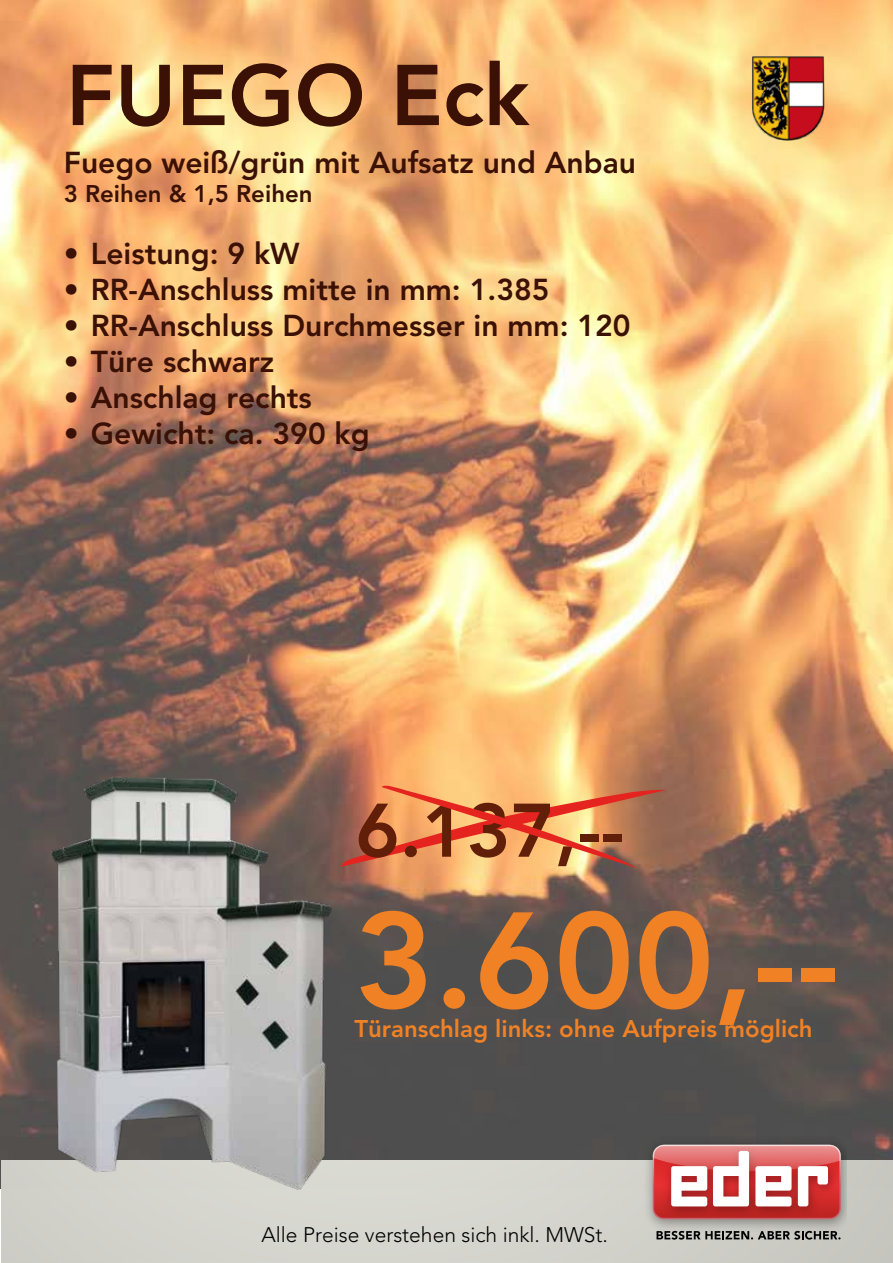
<style>
.page{position:relative;width:893px;height:1263px;background:#fff}
.page>*{position:absolute;margin:0;border:0;box-sizing:border-box;transform-origin:0 0}
.t1{font:800 135px "Avenir";color:#f08125}
.t2{font:800 85.2px "Avenir";color:#3b1105}
.t3{font:800 75px "Avenir";color:#611f09}
.t4{font:800 30px "Avenir";color:#3b1105}
.t5{font:800 24px "Avenir";color:#f08125}
.t6{font:800 24px "Avenir";color:#3b1105}
.t7{font:300 21px "Avenir";color:#000}
</style>
<div class="page">
<img style="left:0;top:0;width:893px;height:1188px">
<img style="left:1px;top:1161px;width:892px;height:102px">
<svg style="left:656px;top:1237px;width:184px;height:2px"></svg>
<img style="left:640px;top:1132px;width:206px;height:105px">
<img style="left:658px;top:1139px;width:186px;height:84px">
<svg style="left:653px;top:1145px;width:188px;height:74px"></svg>
<img style="left:751px;top:55px;width:74px;height:85px">
<img style="left:52px;top:776px;width:281px;height:413px">
<svg style="left:341px;top:783px;width:325px;height:85px;background:#e09060"></svg>
<h2 class="t2" style="left:66px;top:45px;width:465px">FUEGO Eck</h2>
<p class="t4" style="left:64px;top:145px;width:574px">Fuego weiß/grün mit Aufsatz und Anbau</p>
<p class="t6" style="left:64px;top:179px;width:250px">3 Reihen &amp; 1,5 Reihen</p>
<p class="t4" style="left:64px;top:236px;width:237px">• Leistung: 9 kW</p>
<p class="t4" style="left:64px;top:272px;width:487px">• RR-Anschluss mitte in mm: 1.385</p>
<p class="t4" style="left:64px;top:308px;width:568px">• RR-Anschluss Durchmesser in mm: 120</p>
<p class="t4" style="left:64px;top:344px;width:212px">• Türe schwarz</p>
<p class="t4" style="left:64px;top:380px;width:250px">• Anschlag rechts</p>
<p class="t4" style="left:64px;top:416px;width:307px">• Gewicht: ca. 390 kg</p>
<h3 class="t3" style="left:355px;top:786px;width:271px">6.137,--</h3>
<h1 class="t1" style="left:354px;top:881px;width:486px">3.600,--</h1>
<p class="t5" style="left:354px;top:1014px;width:460px">Türanschlag links: ohne Aufpreis möglich</p>
<p class="t7" style="left:261px;top:1223px;width:348px">Alle Preise verstehen sich inkl. MWSt.</p>
</div>
